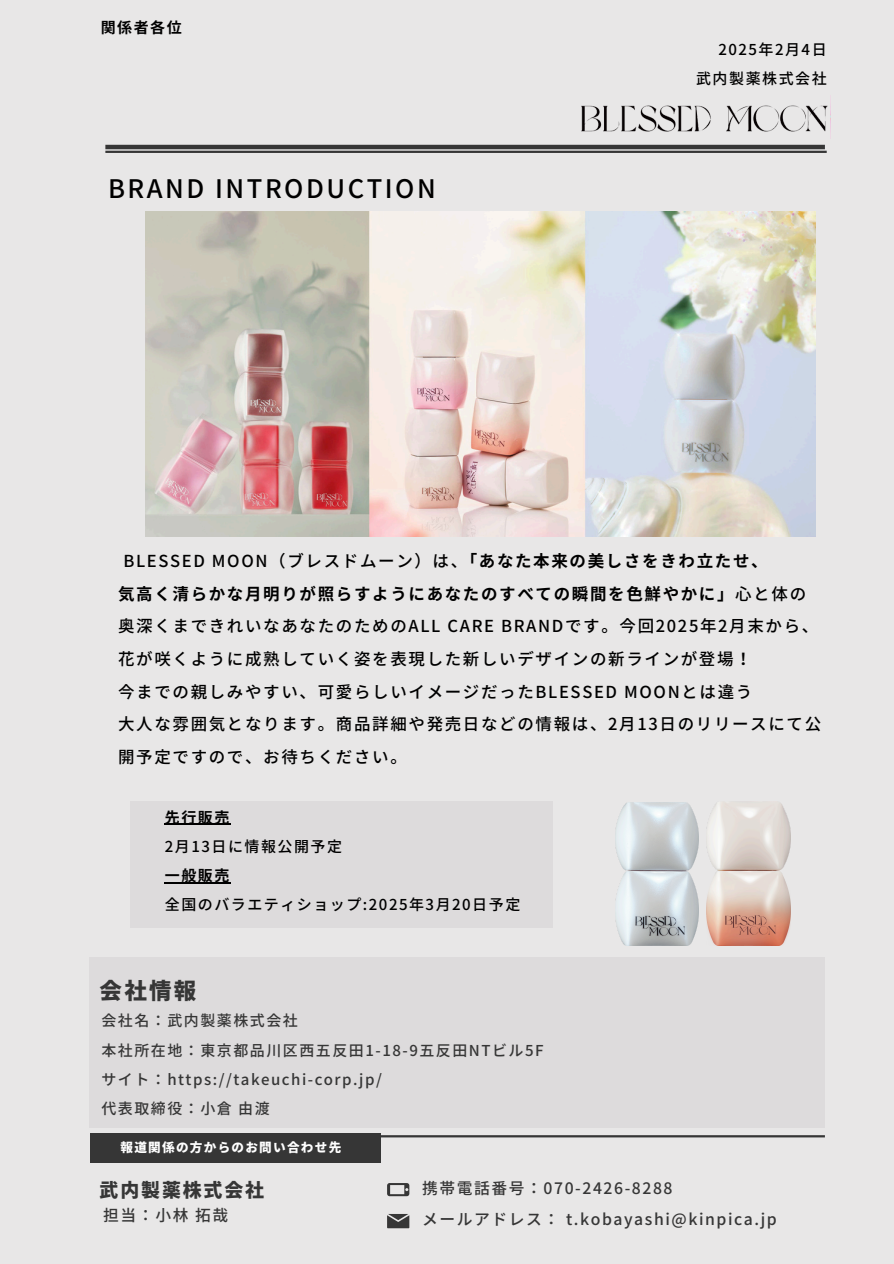
<style>
.page{position:relative;width:894px;height:1264px;background:#fff}
.page>*{position:absolute;margin:0;border:0;box-sizing:border-box;transform-origin:0 0}
.t1{font:500 25.5px "Noto Sans JP";letter-spacing:.1em;color:#000}
.t2{font:900 22.5px "Noto Sans JP";color:#363636}
.t3{font:900 18.9px "Noto Sans JP";letter-spacing:.1em;color:#363636}
.t4{font:500 16.5px/32.7px "Noto Sans JP";letter-spacing:.1em;color:#000}
.t5{font:500 15.75px/30.8px "Noto Sans JP";letter-spacing:.1em;color:#363636}
.t6{font:500 15px/29.2px "Noto Sans JP";letter-spacing:.1em;color:#363636}
.t7{font:500 15px/29.2px "Noto Sans JP";letter-spacing:.1em;color:#000}
.t8{font:700 15px "Noto Sans JP";letter-spacing:.1em;color:#000}
.t9{font:900 12.6px "Noto Sans JP";letter-spacing:.1em;color:#fff}
.s1{font-weight:700}
</style>
<div class="page">
<div style="left:0;top:0;width:893px;height:1263px;background:#e8e7e7"></div>
<hr style="left:103px;top:1135px;width:721px;height:2px;background:#363636">
<div style="left:90px;top:1132px;width:291px;height:30px;background:#363636"></div>
<svg style="left:387px;top:1183px;width:22px;height:13px"></svg>
<svg style="left:387px;top:1214px;width:22px;height:14px"></svg>
<div style="left:89px;top:957px;width:735px;height:170px;background:#dddbdc"></div>
<hr style="left:105px;top:151px;width:721px;height:2px;background:#363636">
<hr style="left:105px;top:145px;width:719px;height:4px;background:#363636">
<img style="left:581px;top:105px;width:247px;height:27px">
<img style="left:615px;top:802px;width:83px;height:143px">
<img style="left:706px;top:801px;width:84px;height:144px">
<div style="left:131px;top:801px;width:421px;height:127px;background:#dddbdc"></div>
<img style="left:146px;top:211px;width:669px;height:325px">
<hr style="left:165px;top:823px;width:66px;height:1px;background:#000">
<hr style="left:165px;top:882px;width:66px;height:1px;background:#000">
<p class="t8" style="left:101px;top:15px;width:82px">関係者各位</p>
<p class="t1" style="left:108px;top:168px;width:329px">BRAND INTRODUCTION</p>
<h4 class="t7" style="left:696px;top:34px;width:132px;text-indent:22px">2025年2月 4日武内製薬株式会社</h4>
<h5 class="t4" style="left:118px;top:544px;width:704px;text-indent:5px">BLESSED MOON（ブレスドムーン）は、<span class="s1">「あなた本来の美しさをきわ立たせ、<br>気高く清らかな月明りが照らすようにあなたのすべての瞬間を色鮮やかに」</span>心と体の奥深くまできれいなあなたのためのALL CARE BRANDです。今回2025年2月末から、花が咲くように成熟していく姿を表現した新しいデザインの新ラインが登場！<br>今までの親しみやすい、可愛らしいイメージだったBLESSED MOONとは違う<br>大人な雰囲気となります。商品詳細や発売日などの情報は、2月 13日のリリースにて公開予定ですので、お待ちください。</h5>
<p class="t7" style="left:165px;top:801px;width:357px"><span class="s1">先行販売<br></span>2月 13日に情報公開予定<br><span class="s1">一般販売<br></span>全国のバラエティショップ:2025年3月 20日予定</p>
<h5 class="t2" style="left:100px;top:972px;width:98px">会社情報</h5>
<h5 class="t6" style="left:101px;top:1005px;width:443px">会社名：武内製薬株式会社<br>本社所在地：東京都品川区西五反田 1-18-9五反田 NTビル5Fサイト：https://takeuchi-corp.jp/<br>代表取締役：小倉由渡</h5>
<p class="t9" style="left:120px;top:1136px;width:222px">報道関係の方からのお問い合わせ先</p>
<p class="t3" style="left:100px;top:1175px;width:166px">武内製薬株式会社</p>
<p class="t5" style="left:103px;top:1198px;width:126px">担当：小林拓哉</p>
<h1 class="t5" style="left:422px;top:1172px;width:356px">携帯電話番号：070-2426-8288<br>メールアドレス： t.kobayashi@kinpica.jp</h1>
</div>
